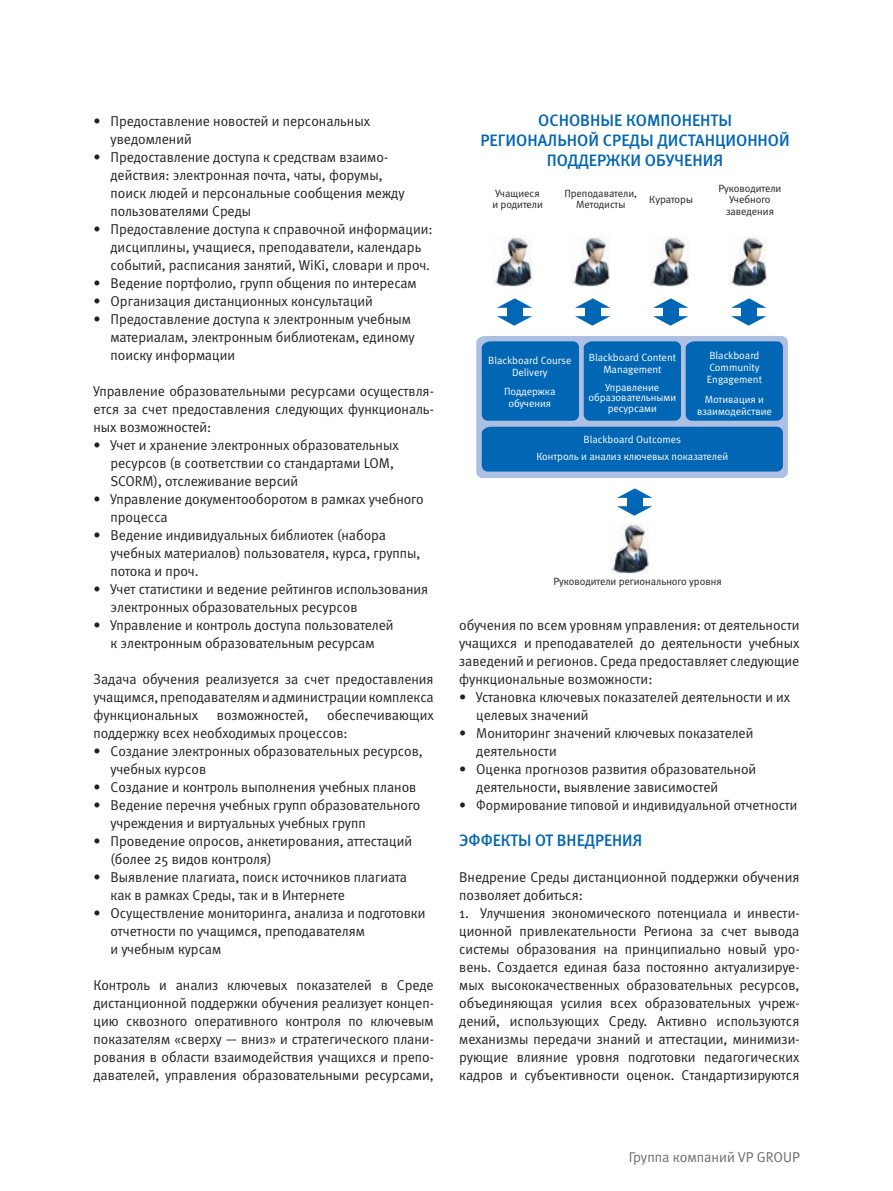
<style>
.page{position:relative;width:893px;height:1191px;background:#fff}
.page>*{position:absolute;margin:0;border:0;box-sizing:border-box;transform-origin:0 0}
.t1{font:16.5px/19.8px "Meta Medium LFC";color:#0166b3;text-align:center}
.t2{font:14.25px/18px "Meta Normal C";color:#231f20}
.t3{font:14.25px "Meta Normal C";color:#231f20;scale:.95 1}
.t4{font:14.25px "Meta Normal C";color:#6c6d70}
.t5{font:10.5px/12px "Meta Normal C";color:#fff;text-align:center}
.t6{font:10.5px/11.2px "Meta Normal C";color:#231f20;text-align:center}
</style>
<div class="page">
<img style="left:649px;top:236px;width:40px;height:50px">
<img style="left:571px;top:236px;width:39px;height:50px">
<img style="left:492px;top:236px;width:40px;height:50px">
<svg style="left:476px;top:336px;width:312px;height:142px;background:#a7bce0"></svg>
<div style="left:482px;top:427px;width:301px;height:44px;background:#0166b3"></div>
<svg style="left:617px;top:488px;width:35px;height:10px"></svg>
<div style="left:627px;top:497px;width:15px;height:5px;background:#0166b3"></div>
<svg style="left:617px;top:506px;width:35px;height:10px"></svg>
<div style="left:627px;top:501px;width:15px;height:5px;background:#0166b3"></div>
<svg style="left:497px;top:298px;width:35px;height:10px"></svg>
<div style="left:507px;top:307px;width:15px;height:5px;background:#0166b3"></div>
<svg style="left:497px;top:316px;width:35px;height:10px"></svg>
<div style="left:507px;top:311px;width:15px;height:5px;background:#0166b3"></div>
<svg style="left:575px;top:298px;width:35px;height:10px"></svg>
<div style="left:585px;top:307px;width:15px;height:5px;background:#0166b3"></div>
<svg style="left:575px;top:316px;width:35px;height:10px"></svg>
<div style="left:585px;top:311px;width:15px;height:5px;background:#0166b3"></div>
<svg style="left:653px;top:298px;width:35px;height:10px"></svg>
<div style="left:663px;top:307px;width:15px;height:5px;background:#0166b3"></div>
<svg style="left:653px;top:316px;width:35px;height:10px"></svg>
<div style="left:663px;top:311px;width:15px;height:5px;background:#0166b3"></div>
<svg style="left:731px;top:298px;width:35px;height:10px"></svg>
<div style="left:741px;top:307px;width:15px;height:5px;background:#0166b3"></div>
<svg style="left:731px;top:316px;width:35px;height:10px"></svg>
<div style="left:741px;top:311px;width:15px;height:5px;background:#0166b3"></div>
<img style="left:728px;top:236px;width:39px;height:50px">
<img style="left:609px;top:523px;width:40px;height:50px">
<div style="left:482px;top:341px;width:301px;height:80px;background:#0166b3"></div>
<p class="t2" style="left:111px;top:112px;width:261px;text-indent:-17px">• Предоставление новостей и персональных уведомлений</p>
<p class="t2" style="left:111px;top:148px;width:296px;text-indent:-17px">• Предоставление доступа к средствам взаимо&shy;действия: электронная почта, чаты, форумы, поиск людей и персональные сообщения между пользователями Среды</p>
<p class="t2" style="left:111px;top:220px;width:323px;text-indent:-17px">• Предоставление доступа к справочной информации: дисциплины, учащиеся, преподаватели, календарь событий, расписания занятий, WiKi, словари и проч.</p>
<p class="t2" style="left:94px;top:274px;width:325px">• Ведение портфолио, групп общения по интересам</p>
<p class="t2" style="left:94px;top:292px;width:281px">• Организация дистанционных консультаций</p>
<p class="t2" style="left:111px;top:310px;width:306px;text-indent:-17px">• Предоставление доступа к электронным учебным материалам, электронным библиотекам, единому поиску информации</p>
<p class="t2" style="left:94px;top:382px;width:342px;text-align:justify">Управление образовательными ресурсами осуществля&shy;ется за счет предоставления следующих функциональ&shy;ных возможностей:</p>
<p class="t2" style="left:111px;top:436px;width:290px;text-indent:-17px">• Учет и хранение электронных образовательных ресурсов (в соответствии со стандартами LOM,<br>SCORM), отслеживание версий</p>
<p class="t2" style="left:111px;top:490px;width:314px;text-indent:-17px">• Управление документооборотом в рамках учебного процесса</p>
<p class="t2" style="left:111px;top:526px;width:311px;text-indent:-17px">• Ведение индивидуальных библиотек (набора учебных материалов) пользователя, курса, группы, потока и проч.</p>
<p class="t2" style="left:111px;top:580px;width:319px;text-indent:-17px">• Учет статистики и ведение рейтингов использования электронных образовательных ресурсов</p>
<p class="t2" style="left:94px;top:616px;width:302px;text-align:center">• Управление и контроль доступа пользователей к электронным образовательным ресурсам</p>
<p class="t2" style="left:94px;top:670px;width:342px;text-align:justify">Задача обучения реализуется за счет предоставления учащимся, преподавателям и администрации комплекса функциональных</p>
<p class="t2" style="left:94px;top:706px;width:342px;text-indent:234px">обеспечивающих поддержку всех необходимых процессов:</p>
<p class="t2" style="left:111px;top:742px;width:314px;text-indent:-17px">• Создание электронных образовательных ресурсов, учебных курсов</p>
<p class="t2" style="left:94px;top:778px;width:324px">• Создание и контроль выполнения учебных планов</p>
<p class="t2" style="left:111px;top:796px;width:311px;text-indent:-17px">• Ведение перечня учебных групп образовательного учреждения и виртуальных учебных групп</p>
<p class="t2" style="left:111px;top:832px;width:303px;text-indent:-17px">• Проведение опросов, анкетирования, аттестаций (более 25 видов контроля)</p>
<p class="t2" style="left:111px;top:868px;width:298px;text-indent:-17px">• Выявление плагиата, поиск источников плагиата как в рамках Среды, так и в Интернете</p>
<p class="t2" style="left:111px;top:904px;width:316px;text-indent:-17px">• Осуществление мониторинга, анализа и подготовки отчетности по учащимся, преподавателям<br>и учебным курсам</p>
<p class="t2" style="left:94px;top:976px;width:342px;text-align:justify">Контроль и анализ ключевых показателей в Среде дистанционной поддержки обучения реализует концеп&shy;цию сквозного оперативного контроля по ключевым показателям «сверху — вниз» и стратегического плани&shy;рования в области взаимодействия учащихся и препо&shy;давателей, управления образовательными ресурсами,</p>
<p class="t2" style="left:217px;top:706px;width:93px">возможностей,</p>
<p class="t1" style="left:480px;top:110px;width:311px">ОСНОВНЫЕ КОМПОНЕНТЫ<br>РЕГИОНАЛЬНОЙ СРЕДЫ ДИСТАНЦИОННОЙ<br>ПОДДЕРЖКИ ОБУЧЕНИЯ</p>
<p class="t6" style="left:492px;top:187px;width:52px;text-align:left">Учащиеся и родители</p>
<p class="t6" style="left:564px;top:187px;width:74px">Преподаватели,<br>Методисты</p>
<p class="t6" style="left:649px;top:194px;width:45px">Кураторы</p>
<p class="t6" style="left:719px;top:183px;width:64px">Руководители<br>Учебного заведения</p>
<p class="t5" style="left:707px;top:349px;width:57px;text-align:left">Blackboard<br>Community<br>Engagement</p>
<p class="t5" style="left:697px;top:393px;width:76px">Мотивация и взаимодействие</p>
<p class="t5" style="left:589px;top:351px;width:89px">Blackboard Content<br>Management</p>
<p class="t5" style="left:588px;top:382px;width:89px;line-height:10.5px">Управление образовательными ресурсами</p>
<p class="t5" style="left:488px;top:354px;width:85px">Blackboard Course<br>Delivery</p>
<p class="t5" style="left:504px;top:385px;width:53px">Поддержка обучения</p>
<p class="t5" style="left:536px;top:431px;width:193px;line-height:16.5px">Blackboard Outcomes<br>Контроль и анализ ключевых показателей</p>
<p class="t6" style="left:554px;top:576px;width:170px">Руководители регионального уровня</p>
<p class="t2" style="left:459px;top:616px;width:342px;text-align:justify">обучения по всем уровням управления: от деятельности учащихся и преподавателей до деятельности учебных заведений и регионов. Среда предоставляет следующие функциональные возможности:</p>
<p class="t2" style="left:476px;top:688px;width:316px;text-indent:-17px">• Установка ключевых показателей деятельности и их целевых значений</p>
<p class="t2" style="left:476px;top:724px;width:279px;text-indent:-17px">• Мониторинг значений ключевых показателей деятельности</p>
<p class="t2" style="left:476px;top:760px;width:281px;text-indent:-17px">• Оценка прогнозов развития образовательной деятельности, выявление зависимостей</p>
<p class="t3" style="left:459px;top:797px;width:357px">• Формирование типовой и индивидуальной отчетности</p>
<p class="t1" style="left:459px;top:830px;width:185px">ЭФФЕКТЫ ОТ ВНЕДРЕНИЯ</p>
<p class="t2" style="left:459px;top:868px;width:342px">Внедрение Среды дистанционной поддержки обучения позволяет добиться:</p>
<p class="t2" style="left:459px;top:904px;width:342px;text-align:justify">1. Улучшения экономического потенциала и инвести&shy;ционной привлекательности Региона за счет вывода системы образования на принципиально новый уро&shy;вень. Создается единая база постоянно актуализируе&shy;мых высококачественных образовательных ресурсов, объединяющая усилия всех образовательных учреж&shy;дений, использующих Среду. Активно используются механизмы передачи знаний и аттестации, минимизи&shy;рующие влияние уровня подготовки педагогических кадров и субъективности оценок. Стандартизируются</p>
<p class="t4" style="left:629px;top:1149px;width:173px">Группа компаний VP GROUP</p>
</div>
